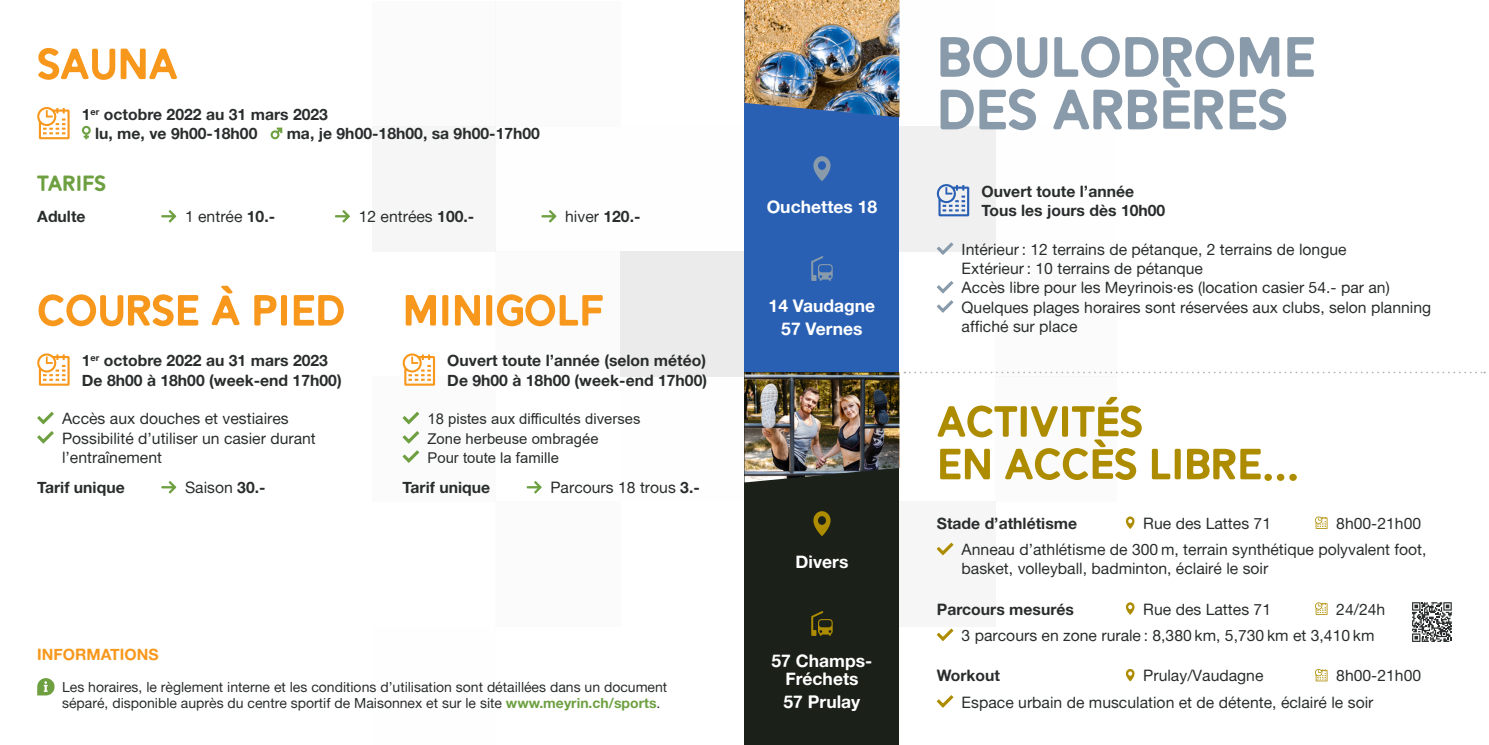
<style>
.page{position:relative;width:1489px;height:745px;background:#fff}
.page>*{position:absolute;margin:0;border:0;box-sizing:border-box;transform-origin:0 0}
.t1{font:800 68.25px "Alesand Round";color:#899baa}
.t2{font:800 52.5px "Alesand Round";color:#ae8c00}
.t3{font:800 52.5px "Alesand Round";color:#f7981d}
.t4{font:800 26.25px "Alesand Round";color:#6ea042}
.t5{font:17.5px/17.5px "Alte Haas Grotesk Bold";color:#fff;text-align:center}
.t6{font:15.75px/19.2px "Alte Haas Grotesk";color:#2a2d2d}
.t7{font:15.75px "Alte Haas Grotesk Bold";color:#2a2d2d}
.t8{font:15.75px "Alte Haas Grotesk Bold";color:#f7981d}
.t9{font:14.88px "Arial";color:#2a2d2d}
.t10{font:14px/15.8px "Alte Haas Grotesk";color:#2a2d2d}
.s1{font-family:"Alte Haas Grotesk Bold"}
.s2{font-family:"Alte Haas Grotesk Bold";color:#6ea042}
</style>
<div class="page">
<div style="left:620px;top:251px;width:125px;height:125px;background:#ecebec"></div>
<div style="left:870px;top:126px;width:125px;height:125px;background:#f0f0f0"></div>
<div style="left:372px;top:126px;width:123px;height:125px;background:#f6f6f6"></div>
<div style="left:870px;top:501px;width:125px;height:125px;background:#f6f6f6"></div>
<div style="left:372px;top:1px;width:123px;height:125px;background:#fbfbfb"></div>
<div style="left:495px;top:251px;width:125px;height:125px;background:#fbfbfb"></div>
<div style="left:495px;top:501px;width:125px;height:125px;background:#fbfbfb"></div>
<div style="left:995px;top:376px;width:121px;height:125px;background:#fbfbfb"></div>
<div style="left:995px;top:251px;width:121px;height:125px;background:#fbfbfb"></div>
<div style="left:372px;top:376px;width:123px;height:125px;background:#fbfbfb"></div>
<div style="left:495px;top:1px;width:125px;height:125px;background:#fbfbfb"></div>
<div style="left:744px;top:0;width:155px;height:372px;background:#2960b3"></div>
<div style="left:744px;top:372px;width:155px;height:372px;background:#1b2119"></div>
<svg style="left:813px;top:156px;width:17px;height:25px"></svg>
<svg style="left:811px;top:256px;width:21px;height:25px"></svg>
<svg style="left:813px;top:511px;width:17px;height:24px"></svg>
<svg style="left:811px;top:611px;width:21px;height:24px"></svg>
<img style="left:744px;top:372px;width:155px;height:110px">
<img style="left:744px;top:0;width:155px;height:117px">
<svg style="left:936px;top:184px;width:33px;height:32px"></svg>
<svg style="left:936px;top:242px;width:17px;height:13px"></svg>
<svg style="left:937px;top:281px;width:16px;height:12px"></svg>
<svg style="left:936px;top:300px;width:17px;height:12px"></svg>
<svg style="left:904px;top:371px;width:580px;height:2px"></svg>
<svg style="left:1125px;top:516px;width:9px;height:12px"></svg>
<svg style="left:1315px;top:516px;width:12px;height:12px"></svg>
<svg style="left:936px;top:542px;width:17px;height:13px"></svg>
<svg style="left:1126px;top:602px;width:8px;height:12px"></svg>
<svg style="left:1315px;top:602px;width:12px;height:12px"></svg>
<svg style="left:936px;top:628px;width:17px;height:12px"></svg>
<svg style="left:1125px;top:669px;width:9px;height:12px"></svg>
<svg style="left:1315px;top:669px;width:12px;height:12px"></svg>
<svg style="left:936px;top:695px;width:17px;height:12px"></svg>
<svg style="left:1412px;top:602px;width:39px;height:39px"></svg>
<svg style="left:37px;top:353px;width:33px;height:32px"></svg>
<svg style="left:37px;top:412px;width:17px;height:12px"></svg>
<svg style="left:37px;top:431px;width:17px;height:12px"></svg>
<svg style="left:161px;top:481px;width:15px;height:12px"></svg>
<svg style="left:402px;top:353px;width:33px;height:32px"></svg>
<svg style="left:402px;top:412px;width:17px;height:12px"></svg>
<svg style="left:402px;top:431px;width:17px;height:12px"></svg>
<svg style="left:402px;top:450px;width:17px;height:12px"></svg>
<svg style="left:526px;top:481px;width:15px;height:12px"></svg>
<svg style="left:37px;top:678px;width:18px;height:17px"></svg>
<svg style="left:37px;top:107px;width:33px;height:32px"></svg>
<svg style="left:82px;top:126px;width:9px;height:13px"></svg>
<svg style="left:270px;top:127px;width:12px;height:12px"></svg>
<svg style="left:161px;top:210px;width:15px;height:12px"></svg>
<svg style="left:335px;top:210px;width:15px;height:12px"></svg>
<svg style="left:541px;top:210px;width:15px;height:12px"></svg>
<p class="t3" style="left:37px;top:38px;width:142px">SAUNA</p>
<p class="t7" style="left:82px;top:105px;width:248px">1<sup>er</sup> octobre 2022 au 31 mars 2023</p>
<p class="t7" style="left:95px;top:124px;width:164px">lu, me, ve 9h00-18h00</p>
<p class="t7" style="left:287px;top:124px;width:255px">ma, je 9h00-18h00, sa 9h00-17h00</p>
<p class="t4" style="left:37px;top:170px;width:70px">TARIFS</p>
<p class="t7" style="left:37px;top:206px;width:50px">Adulte</p>
<p class="t6" style="left:185px;top:206px;width:92px">1 entrée <span class="s1">10.-</span></p>
<p class="t6" style="left:359px;top:206px;width:117px">12 entrées <span class="s1">100.-</span></p>
<p class="t6" style="left:565px;top:206px;width:77px">hiver <span class="s1">120.-</span></p>
<p class="t3" style="left:37px;top:284px;width:309px">COURSE À PIED</p>
<p class="t7" style="left:82px;top:351px;width:248px">1<sup>er</sup> octobre 2022 au 31 mars 2023</p>
<p class="t7" style="left:82px;top:370px;width:261px">De 8h00 à 18h00 (week-end 17h00)</p>
<p class="t6" style="left:62px;top:408px;width:228px">Accès aux douches et vestiaires</p>
<p class="t6" style="left:62px;top:428px;width:255px">Possibilité d’utiliser un casier durant l’entraînement</p>
<p class="t7" style="left:37px;top:477px;width:89px">Tarif unique</p>
<p class="t6" style="left:185px;top:477px;width:82px">Saison <span class="s1">30.-</span></p>
<p class="t3" style="left:402px;top:284px;width:202px">MINIGOLF</p>
<p class="t7" style="left:447px;top:351px;width:260px">Ouvert toute l’année (selon météo)</p>
<p class="t7" style="left:447px;top:370px;width:261px">De 9h00 à 18h00 (week-end 17h00)</p>
<p class="t9" style="left:427px;top:408px;width:214px">18 pistes aux difficultés diverses</p>
<p class="t9" style="left:427px;top:428px;width:173px">Zone herbeuse ombragée</p>
<p class="t9" style="left:427px;top:447px;width:133px">Pour toute la famille</p>
<p class="t7" style="left:402px;top:477px;width:89px">Tarif unique</p>
<p class="t6" style="left:550px;top:477px;width:151px">Parcours 18 trous <span class="s1">3.-</span></p>
<p class="t8" style="left:37px;top:644px;width:123px">INFORMATIONS</p>
<p class="t10" style="left:62px;top:678px;width:606px">Les horaires, le règlement interne et les conditions d’utilisation sont détaillées dans un document séparé, disponible auprès du centre sportif de Maisonnex et sur le site <span class="s2">www.meyrin.ch/sports</span>.</p>
<p class="t5" style="left:766px;top:197px;width:112px">Ouchettes 18</p>
<p class="t5" style="left:768px;top:297px;width:108px">14 Vaudagne</p>
<p class="t5" style="left:781px;top:319px;width:83px">57 Vernes</p>
<p class="t5" style="left:795px;top:552px;width:54px">Divers</p>
<p class="t5" style="left:771px;top:651px;width:102px">57 Champs-<br>Fréchets</p>
<p class="t5" style="left:783px;top:692px;width:78px">57 Prulay</p>
<p class="t1" style="left:936px;top:24px;width:380px">BOULODROME</p>
<p class="t1" style="left:936px;top:76px;width:352px">DES ARBÈRES</p>
<p class="t7" style="left:981px;top:181px;width:154px">Ouvert toute l’année</p>
<p class="t7" style="left:981px;top:201px;width:185px">Tous les jours dès 10h00</p>
<p class="t6" style="left:961px;top:239px;width:386px">Intérieur : 12 terrains de pétanque, 2 terrains de longue</p>
<p class="t6" style="left:961px;top:258px;width:243px">Extérieur : 10 terrains de pétanque</p>
<p class="t6" style="left:961px;top:278px;width:429px">Accès libre pour les Meyrinois·es (location casier 54.- par an)</p>
<p class="t6" style="left:961px;top:297px;width:471px">Quelques plages horaires sont réservées aux clubs, selon planning affiché sur place</p>
<p class="t2" style="left:936px;top:395px;width:207px">ACTIVITÉS</p>
<p class="t2" style="left:936px;top:438px;width:364px">EN ACCÈS LIBRE...</p>
<p class="t7" style="left:936px;top:513px;width:142px">Stade d’athlétisme</p>
<p class="t6" style="left:1143px;top:513px;width:129px">Rue des Lattes 71</p>
<p class="t6" style="left:1336px;top:513px;width:86px">8h00-21h00</p>
<p class="t6" style="left:961px;top:539px;width:466px">Anneau d’athlétisme de 300 m, terrain synthétique polyvalent foot, basket, volleyball, badminton, éclairé le soir</p>
<p class="t7" style="left:936px;top:599px;width:139px">Parcours mesurés</p>
<p class="t6" style="left:1143px;top:599px;width:129px">Rue des Lattes 71</p>
<p class="t6" style="left:1336px;top:599px;width:51px">24/24h</p>
<p class="t6" style="left:961px;top:625px;width:414px">3 parcours en zone rurale : 8,380 km, 5,730 km et 3,410 km</p>
<p class="t7" style="left:936px;top:665px;width:65px">Workout</p>
<p class="t6" style="left:1143px;top:665px;width:122px">Prulay/Vaudagne</p>
<p class="t6" style="left:1336px;top:665px;width:86px">8h00-21h00</p>
<p class="t6" style="left:961px;top:691px;width:413px">Espace urbain de musculation et de détente, éclairé le soir</p>
</div>
